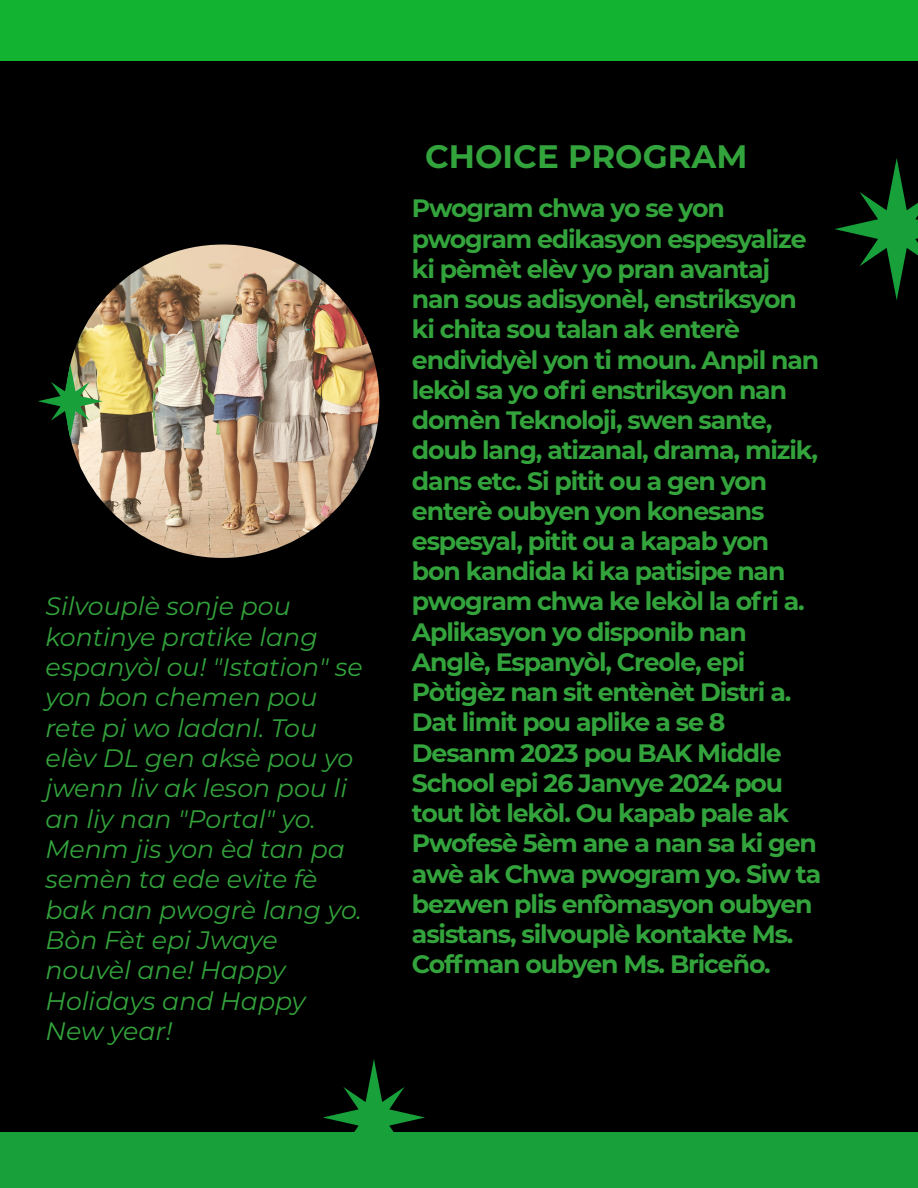
<style>
.page{position:relative;width:918px;height:1188px;background:#000}
.page>*{position:absolute;margin:0;border:0;box-sizing:border-box;transform-origin:0 0}
.t1{font:700 32.55px "Montserrat";color:#33a33c}
.t2{font:italic 25.35px/30.3px "Montserrat";color:#33a33c}
.t3{font:700 25.2px/30.3px "Montserrat";letter-spacing:-.045em;color:#33a33c}
</style>
<div class="page">
<img style="left:66px;top:245px;width:313px;height:313px;border-radius:156px">
<div style="left:0;top:0;width:918px;height:61px;background:#12b331"></div>
<svg style="left:835px;top:158px;width:83px;height:142px"></svg>
<svg style="left:323px;top:1059px;width:102px;height:74px"></svg>
<img style="left:38px;top:364px;width:65px;height:74px">
<div style="left:0;top:1133px;width:918px;height:55px;background:#18a03a"></div>
<p class="t2" style="left:45px;top:590px;width:319px">Silvouplè sonje pou kontinye pratike lang espanyòl ou! "Istation" se yon bon chemen pou rete pi wo ladanl. Tou elèv DL gen aksè pou yo jwenn liv ak leson pou li an liy nan "Portal" yo.<br>Menm jis yon èd tan pa semèn ta ede evite fè bak nan pwogrè lang yo.<br>Bòn Fèt epi Jwaye nouvèl ane! Happy<br>Holidays and Happy<br>New year!</p>
<p class="t1" style="left:425px;top:133px;width:324px">CHOICE PROGRAM</p>
<p class="t3" style="left:412px;top:192px;width:411px">Pwogram chwa yo se yon pwogram edikasyon espesyalize ki pèmèt elèv yo pran avantaj nan sous adisyonèl, enstriksyon ki chita sou talan ak enterè endividyèl yon ti moun. Anpil nan lekòl sa yo ofri enstriksyon nan domèn Teknoloji, swen sante, doub lang, atizanal, drama, mizik, dans etc. Si pitit ou a gen yon enterè oubyen yon konesans espesyal, pitit ou a kapab yon bon kandida ki ka patisipe nan pwogram chwa ke lekòl la ofri a.<br>Aplikasyon yo disponib nan<br>Anglè, Espanyòl, Creole, epi<br>Pòtigèz nan sit entènèt Distri a.<br>Dat limit pou aplike a se 8<br>Desanm 2023 pou BAK Middle<br>School epi 26 Janvye 2024 pou tout lòt lekòl. Ou kapab pale ak<br>Pwofesè 5èm ane a nan sa ki gen awè ak Chwa pwogram yo. Siw ta bezwen plis enfòmasyon oubyen asistans, silvouplè kontakte Ms.<br>Coffman oubyen Ms. Briceño.</p>
</div>
